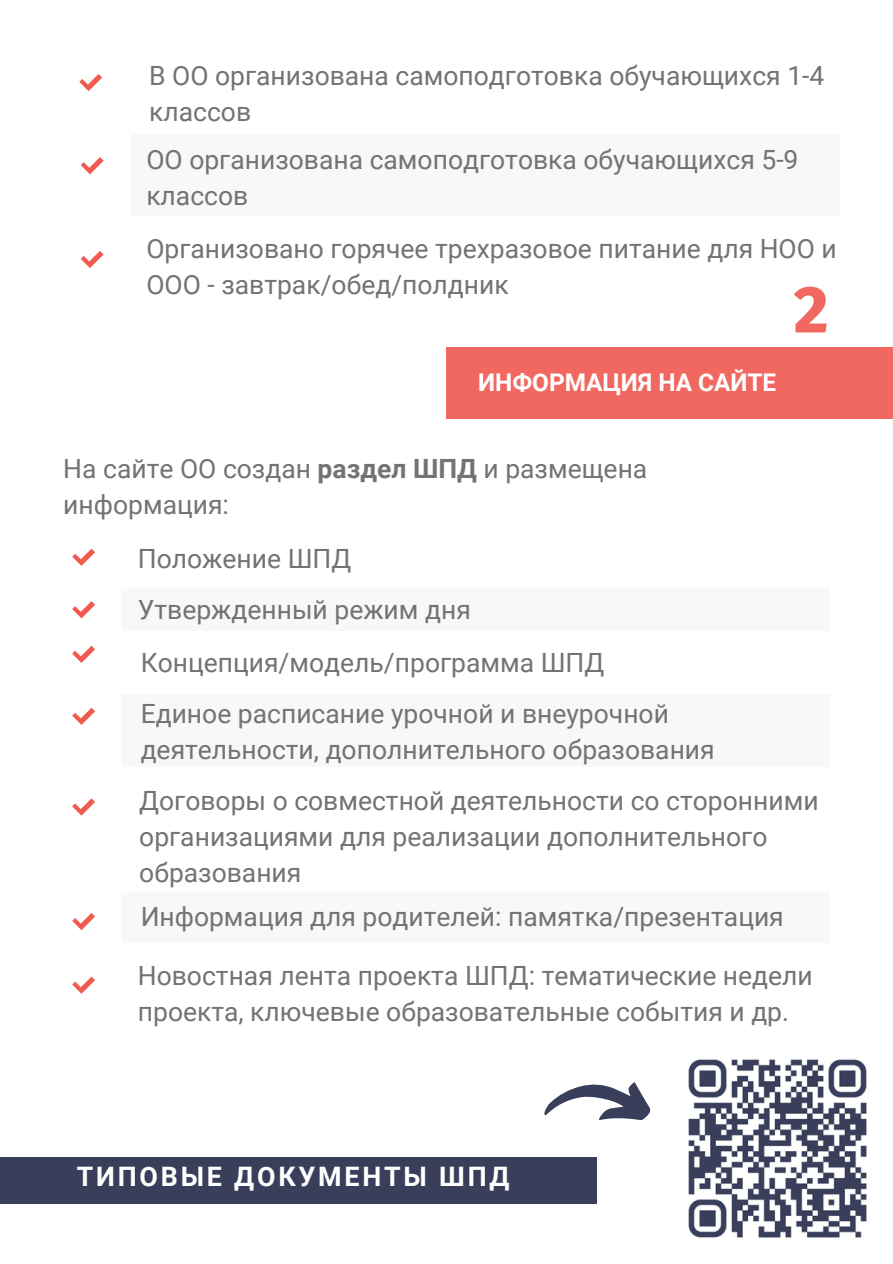
<style>
.page{position:relative;width:893px;height:1264px;background:#fff}
.page>*{position:absolute;margin:0;border:0;box-sizing:border-box;transform-origin:0 0}
.t1{font:800 66.15px "Fira Sans";color:#f16860}
.t2{font:700 26.85px "Roboto";letter-spacing:.105em;color:#fff}
.t3{font:26.55px/36px "Roboto";color:#737373}
.t4{font:700 24.3px "Roboto";color:#fff}
.s1{font-weight:700}
</style>
<div class="page">
<div style="left:131px;top:134px;width:708px;height:82px;background:#f8f8f8"></div>
<div style="left:121px;top:588px;width:708px;height:42px;background:#f8f8f8"></div>
<div style="left:121px;top:891px;width:708px;height:51px;background:#f8f8f8"></div>
<div style="left:121px;top:694px;width:708px;height:73px;background:#f8f8f8"></div>
<div style="left:446px;top:347px;width:446px;height:72px;background:#f16860"></div>
<div style="left:0;top:1157px;width:597px;height:46px;background:#393e5b"></div>
<svg style="left:544px;top:1082px;width:106px;height:38px"></svg>
<img style="left:688px;top:1059px;width:179px;height:179px">
<p class="t3" style="left:149px;top:58px;width:676px">В ОО организована самоподготовка обучающихся 1-4 классов</p>
<p class="t3" style="left:146px;top:142px;width:653px">ОО организована самоподготовка обучающихся 5-9 классов</p>
<p class="t3" style="left:146px;top:230px;width:692px">Организовано горячее трехразовое питание для НОО и<br>ООО - завтрак/обед/полдник</p>
<p class="t1" style="left:793px;top:270px;width:36px">2</p>
<p class="t4" style="left:478px;top:368px;width:299px">ИНФОРМАЦИЯ НА САЙТЕ</p>
<p class="t3" style="left:63px;top:450px;width:585px">На сайте ОО создан <span class="s1">раздел ШПД</span> и размещена информация:</p>
<p class="t3" style="left:138px;top:540px;width:215px">Положение ШПД</p>
<p class="t3" style="left:138px;top:591px;width:334px">Утвержденный режим дня</p>
<p class="t3" style="left:141px;top:644px;width:465px">Концепция/модель/программа ШПД</p>
<p class="t3" style="left:141px;top:695px;width:575px">Единое расписание урочной и внеурочной деятельности, дополнительного образования</p>
<p class="t3" style="left:139px;top:782px;width:681px">Договоры о совместной деятельности со сторонними организациями для реализации дополнительного образования</p>
<p class="t3" style="left:141px;top:899px;width:644px">Информация для родителей: памятка/презентация</p>
<p class="t3" style="left:138px;top:957px;width:676px">Новостная лента проекта ШПД: тематические недели проекта, ключевые образовательные события и др.</p>
<p class="t2" style="left:77px;top:1160px;width:434px">ТИПОВЫЕ ДОКУМЕНТЫ ШПД</p>
</div>
